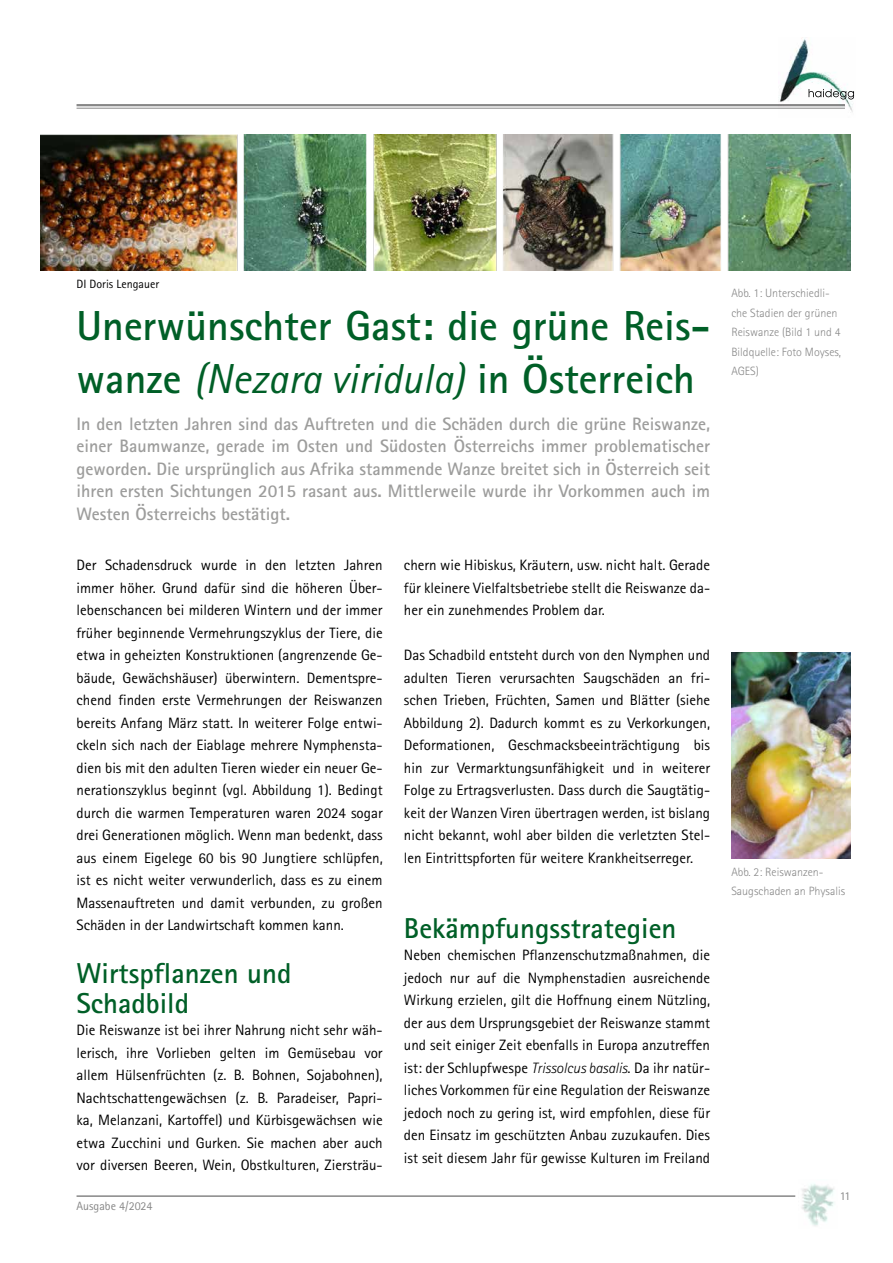
<style>
.page{position:relative;width:893px;height:1263px;background:#fff}
.page>*{position:absolute;margin:0;border:0;box-sizing:border-box;transform-origin:0 0}
.t1{font:700 42px/52.5px "Rotis Sans Serif";color:#005f27}
.t2{font:700 28.8px/30px "Rotis Sans Serif";color:#005f27}
.t3{font:700 18px/22.5px "Rotis Sans Serif";color:#9d9d9c;text-align:justify}
.t4{font:15px/22.5px "Rotis Sans Serif";color:#000;text-align:justify}
.t5{font:300 12px/19.5px "Rotis Sans Serif";color:#878787}
.t6{font:12px "Rotis Sans Serif";color:#878787}
.t7{font:12px "Rotis Sans Serif";color:#020203}
.s1{font-weight:400;font-style:italic}
.s2{font-weight:300;font-style:italic}
</style>
<div class="page">
<hr style="left:77px;top:1195px;width:718px;height:2px;background:#878787">
<hr style="left:77px;top:104px;width:768px;height:2px;background:#878787">
<hr style="left:77px;top:108px;width:768px;height:1px;background:#878787">
<img style="left:801px;top:1184px;width:33px;height:42px">
<img style="left:778px;top:38px;width:77px;height:74px">
<img style="left:809px;top:89px;width:45px;height:11px">
<img style="left:40px;top:135px;width:811px;height:135px">
<img style="left:731px;top:652px;width:119px;height:206px">
<p class="t7" style="left:77px;top:277px;width:84px">DI Doris Lengauer</p>
<h1 class="t1" style="left:77px;top:299px;width:635px">Unerwünschter Gast: die grüne Reis&shy;wanze <span class="s1">(Nezara viridula)</span> in Österreich</h1>
<p class="t3" style="left:77px;top:412px;width:635px">In den letzten Jahren sind das Auftreten und die Schäden durch die grüne Reiswanze, einer Baumwanze, gerade im Osten und Südosten Österreichs immer problematischer geworden. Die ursprünglich aus Afrika stammende Wanze breitet sich in Österreich seit ihren ersten Sichtungen 2015 rasant aus. Mittlerweile wurde ihr Vorkommen auch im Westen Österreichs bestätigt.</p>
<p class="t4" style="left:77px;top:554px;width:308px">Der Schadensdruck wurde in den letzten Jahren immer höher. Grund dafür sind die höheren Über&shy;lebenschancen bei milderen Wintern und der immer früher beginnende Vermehrungszyklus der Tiere, die etwa in geheizten Konstruktionen (angrenzende Ge&shy;bäude, Gewächshäuser) überwintern. Dementspre&shy;chend finden erste Vermehrungen der Reiswanzen bereits Anfang März statt. In weiterer Folge entwi&shy;ckeln sich nach der Eiablage mehrere Nymphensta&shy;dien bis mit den adulten Tieren wieder ein neuer Ge&shy;nerationszyklus beginnt (vgl. Abbildung 1). Bedingt durch die warmen Temperaturen waren 2024 sogar drei Generationen möglich. Wenn man bedenkt, dass aus einem Eigelege 60 bis 90 Jungtiere schlüpfen, ist es nicht weiter verwunderlich, dass es zu einem Massenauftreten und damit verbunden, zu großen Schäden in der Landwirtschaft kommen kann.</p>
<h2 class="t2" style="left:77px;top:957px;width:216px">Wirtspflanzen und<br>Schadbild</h2>
<p class="t4" style="left:77px;top:1019px;width:308px">Die Reiswanze ist bei ihrer Nahrung nicht sehr wäh&shy;lerisch, ihre Vorlieben gelten im Gemüsebau vor allem Hülsenfrüchten (z. B. Bohnen, Sojabohnen), Nachtschattengewächsen (z. B. Paradeiser, Papri&shy;ka, Melanzani, Kartoffel) und Kürbisgewächsen wie etwa Zucchini und Gurken. Sie machen aber auch vor diversen Beeren, Wein, Obstkulturen, Ziersträu-</p>
<p class="t6" style="left:77px;top:1198px;width:77px">Ausgabe 4/2024</p>
<p class="t4" style="left:404px;top:554px;width:308px">chern wie Hibiskus, Kräutern, usw. nicht halt. Gerade für kleinere Vielfaltsbetriebe stellt die Reiswanze da&shy;her ein zunehmendes Problem dar.</p>
<p class="t4" style="left:404px;top:644px;width:308px">Das Schadbild entsteht durch von den Nymphen und adulten Tieren verursachten Saugschäden an fri&shy;schen Trieben, Früchten, Samen und Blätter (siehe Abbildung 2). Dadurch kommt es zu Verkorkungen, Deformationen, Geschmacksbeeinträchtigung bis hin zur Vermarktungsunfähigkeit und in weiterer Folge zu Ertragsverlusten. Dass durch die Saugtätig&shy;keit der Wanzen Viren übertragen werden, ist bislang nicht bekannt, wohl aber bilden die verletzten Stel&shy;len Eintrittspforten für weitere Krankheitserreger.</p>
<h2 class="t2" style="left:404px;top:912px;width:274px">Bekämpfungsstrategien</h2>
<p class="t4" style="left:404px;top:944px;width:308px">Neben chemischen Pflanzenschutzmaßnahmen, die jedoch nur auf die Nymphenstadien ausreichende Wirkung erzielen, gilt die Hoffnung einem Nützling, der aus dem Ursprungsgebiet der Reiswanze stammt und seit einiger Zeit ebenfalls in Europa anzutreffen ist: der Schlupfwespe <span class="s2">Trissolcus basalis</span>. Da ihr natür&shy;liches Vorkommen für eine Regulation der Reiswanze jedoch noch zu gering ist, wird empfohlen, diese für den Einsatz im geschützten Anbau zuzukaufen. Dies ist seit diesem Jahr für gewisse Kulturen im Freiland</p>
<p class="t5" style="left:731px;top:283px;width:111px">Abb. 1: Unterschiedli&shy;che Stadien der grünen<br>Reiswanze (Bild 1 und 4<br>Bildquelle: Foto Moyses,<br>AGES)</p>
<p class="t5" style="left:731px;top:862px;width:115px">Abb. 2: Reiswanzen-<br>Saugschaden an Physalis</p>
<p class="t6" style="left:840px;top:1189px;width:12px">11</p>
</div>
